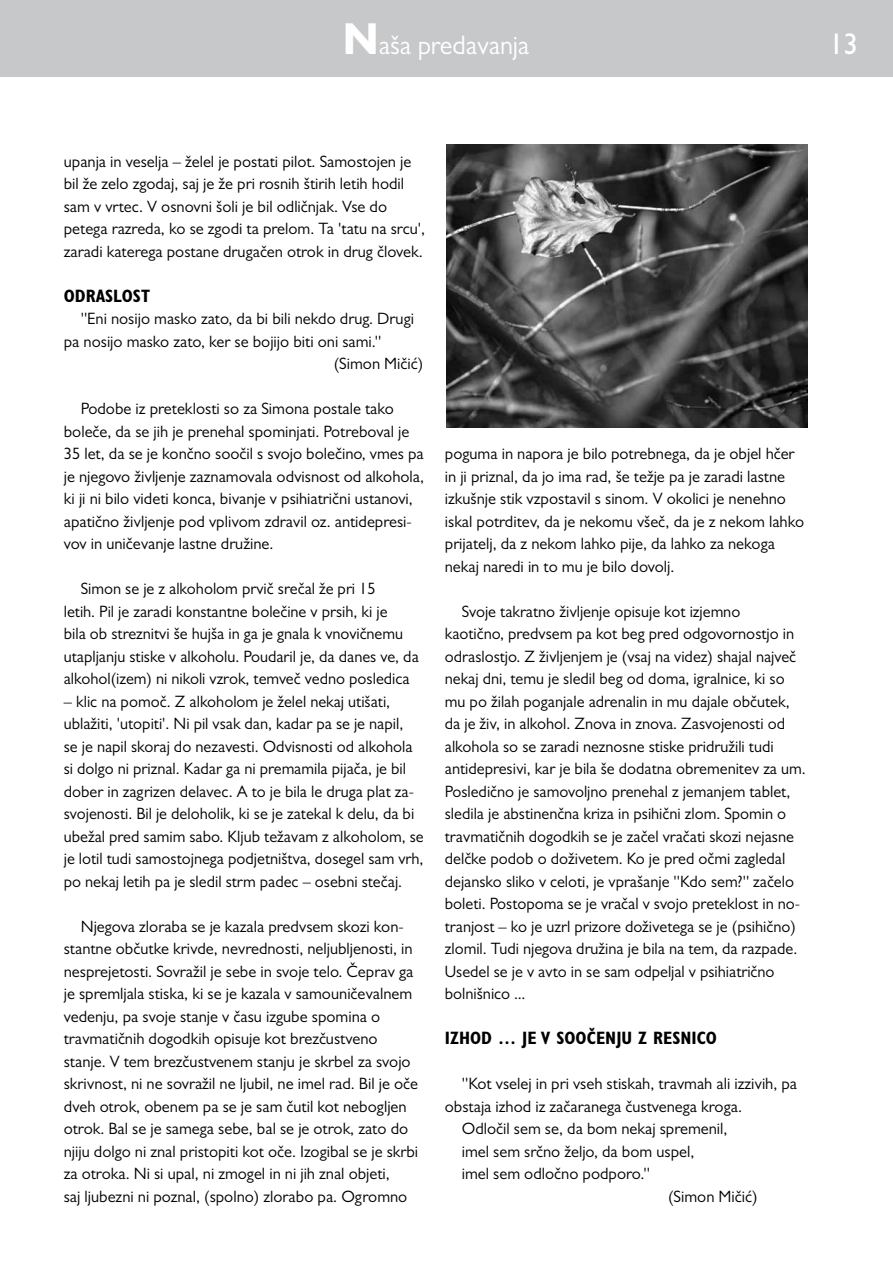
<style>
.page{position:relative;width:893px;height:1263px;background:#fff}
.page>*{position:absolute;margin:0;border:0;box-sizing:border-box;transform-origin:0 0}
.t1{font:500 30px "Gill Sans MT Pro";color:#fff}
.t2{font:27px "Gill Sans MT Pro";letter-spacing:-.005em;color:#fff}
.t3{font:700 condensed 18px "Gill Sans MT Pro";color:#000}
.t4{font:16.5px/22.5px "Gill Sans MT Pro";color:#000}
.s1{font-weight:700;font-size:45px}
</style>
<div class="page">
<div style="left:0;top:0;width:893px;height:76px;background:#c7c8ca"></div>
<img style="left:446px;top:144px;width:362px;height:283px">
<h2 class="t2" style="left:342px;top:29px;width:188px"><span class="s1">N</span>aša predavanja</h2>
<h1 class="t1" style="left:829px;top:26px;width:30px">13</h1>
<p class="t4" style="left:64px;top:150px;width:363px">upanja in veselja – želel je postati pilot. Samostojen je bil že zelo zgodaj, saj je že pri rosnih štirih letih hodil sam v vrtec. V osnovni šoli je bil odličnjak. Vse do petega razreda, ko se zgodi ta prelom. Ta 'tatu na srcu', zaradi katerega postane drugačen otrok in drug človek.</p>
<p class="t3" style="left:64px;top:285px;width:88px">ODRASLOST</p>
<p class="t4" style="left:81px;top:307px;width:335px">''Eni nosijo masko zato, da bi bili nekdo drug. Drugi</p>
<p class="t4" style="left:64px;top:330px;width:319px">pa nosijo masko zato, ker se bojijo biti oni sami.''</p>
<p class="t4" style="left:334px;top:352px;width:91px">(Simon Mičić)</p>
<p class="t4" style="left:64px;top:397px;width:362px;text-indent:17px">Podobe iz preteklosti so za Simona postale tako boleče, da se jih je prenehal spominjati. Potreboval je 35 let, da se je končno soočil s svojo bolečino, vmes pa je njegovo življenje zaznamovala odvisnost od alkohola, ki ji ni bilo videti konca, bivanje v psihiatrični ustanovi, apatično življenje pod vplivom zdravil oz. antidepresi&shy;vov in uničevanje lastne družine.</p>
<p class="t4" style="left:64px;top:577px;width:357px;text-indent:17px">Simon se je z alkoholom prvič srečal že pri 15<br>letih. Pil je zaradi konstantne bolečine v prsih, ki je<br>bila ob streznitvi še hujša in ga je gnala k vnovičnemu utapljanju stiske v alkoholu. Poudaril je, da danes ve, da alkohol(izem) ni nikoli vzrok, temveč vedno posledica</p>
<p class="t4" style="left:64px;top:690px;width:361px">– klic na pomoč. Z alkoholom je želel nekaj utišati, ublažiti, 'utopiti'. Ni pil vsak dan, kadar pa se je napil,<br>se je napil skoraj do nezavesti. Odvisnosti od alkohola si dolgo ni priznal. Kadar ga ni premamila pijača, je bil dober in zagrizen delavec. A to je bila le druga plat za&shy;svojenosti. Bil je deloholik, ki se je zatekal k delu, da bi ubežal pred samim sabo. Kljub težavam z alkoholom, se je lotil tudi samostojnega podjetništva, dosegel sam vrh, po nekaj letih pa je sledil strm padec – osebni stečaj.</p>
<p class="t4" style="left:64px;top:915px;width:356px;text-indent:17px">Njegova zloraba se je kazala predvsem skozi kon&shy;stantne občutke krivde, nevrednosti, neljubljenosti, in nesprejetosti. Sovražil je sebe in svoje telo. Čeprav ga je spremljala stiska, ki se je kazala v samouničevalnem vedenju, pa svoje stanje v času izgube spomina o travmatičnih dogodkih opisuje kot brezčustveno stanje. V tem brezčustvenem stanju je skrbel za svojo skrivnost, ni ne sovražil ne ljubil, ne imel rad. Bil je oče dveh otrok, obenem pa se je sam čutil kot nebogljen otrok. Bal se je samega sebe, bal se je otrok, zato do njiju dolgo ni znal pristopiti kot oče. Izogibal se je skrbi za otroka. Ni si upal, ni zmogel in ni jih znal objeti,<br>saj ljubezni ni poznal, (spolno) zlorabo pa. Ogromno</p>
<p class="t4" style="left:445px;top:442px;width:361px">poguma in napora je bilo potrebnega, da je objel hčer in ji priznal, da jo ima rad, še težje pa je zaradi lastne izkušnje stik vzpostavil s sinom. V okolici je nenehno iskal potrditev, da je nekomu všeč, da je z nekom lahko prijatelj, da z nekom lahko pije, da lahko za nekoga nekaj naredi in to mu je bilo dovolj.</p>
<p class="t4" style="left:445px;top:600px;width:362px;text-indent:17px">Svoje takratno življenje opisuje kot izjemno<br>kaotično, predvsem pa kot beg pred odgovornostjo in odraslostjo. Z življenjem je (vsaj na videz) shajal največ nekaj dni, temu je sledil beg od doma, igralnice, ki so mu po žilah poganjale adrenalin in mu dajale občutek, da je živ, in alkohol. Znova in znova. Zasvojenosti od alkohola so se zaradi neznosne stiske pridružili tudi antidepresivi, kar je bila še dodatna obremenitev za um.<br>Posledično je samovoljno prenehal z jemanjem tablet, sledila je abstinenčna kriza in psihični zlom. Spomin o travmatičnih dogodkih se je začel vračati skozi nejasne delčke podob o doživetem. Ko je pred očmi zagledal dejansko sliko v celoti, je vprašanje ''Kdo sem?'' začelo boleti. Postopoma se je vračal v svojo preteklost in no&shy;tranjost – ko je uzrl prizore doživetega se je (psihično) zlomil. Tudi njegova družina je bila na tem, da razpade.<br>Usedel se je v avto in se sam odpeljal v psihiatrično bolnišnico ...</p>
<p class="t3" style="left:445px;top:1027px;width:274px">IZHOD … JE V SOOČENJU Z RESNICO</p>
<p class="t4" style="left:462px;top:1072px;width:337px">''Kot vselej in pri vseh stiskah, travmah ali izzivih, pa</p>
<p class="t4" style="left:445px;top:1095px;width:299px">obstaja izhod iz začaranega čustvenega kroga.</p>
<p class="t4" style="left:462px;top:1117px;width:267px">Odločil sem se, da bom nekaj spremenil,</p>
<p class="t4" style="left:462px;top:1140px;width:234px">imel sem srčno željo, da bom uspel,</p>
<p class="t4" style="left:462px;top:1162px;width:190px">imel sem odločno podporo.''</p>
<p class="t4" style="left:668px;top:1185px;width:91px">(Simon Mičić)</p>
</div>
